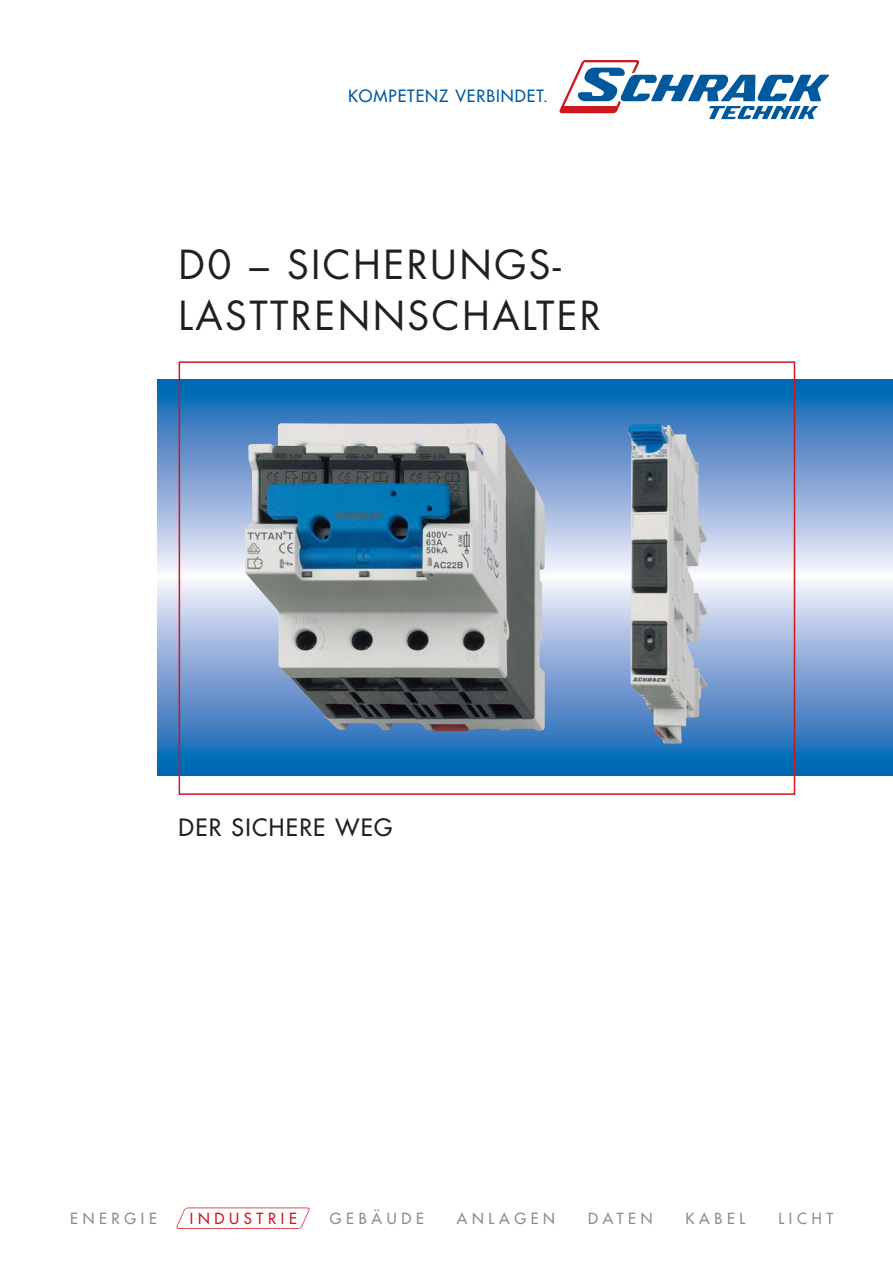
<style>
.page{position:relative;width:893px;height:1263px;background:#fff}
.page>*{position:absolute;margin:0;border:0;box-sizing:border-box;transform-origin:0 0}
.t1{font:39px/51.2px "Futura";letter-spacing:.06em;color:#231f20}
.t2{font:23.25px "Futura";letter-spacing:.06em;color:#231f20}
.t3{font:16.5px "Futura";letter-spacing:.06em;color:#00599d}
.t4{font:15px "Futura";letter-spacing:.31em;color:#8a8c8e}
.t5{font:15px "Futura";letter-spacing:.31em;color:#ce171e}
</style>
<div class="page">
<svg style="left:559px;top:60px;width:270px;height:59px"></svg>
<svg style="left:176px;top:1208px;width:134px;height:21px"></svg>
<svg style="left:157px;top:379px;width:735px;height:396px;background:#699ccf"></svg>
<div style="left:179px;top:361px;width:616px;height:434px;border:2px solid #ce171e"></div>
<img style="left:628px;top:424px;width:79px;height:320px">
<img style="left:245px;top:423px;width:300px;height:308px">
<p class="t3" style="left:348px;top:87px;width:201px">KOMPETENZ VERBINDET.</p>
<h1 class="t1" style="left:179px;top:242px;width:424px">D0 – SICHERUNGS-<br>LASTTRENNSCHALTER</h1>
<h2 class="t2" style="left:179px;top:816px;width:215px">DER SICHERE WEG</h2>
<p class="t4" style="left:70px;top:1211px;width:88px">ENERGIE</p>
<p class="t5" style="left:190px;top:1211px;width:109px">INDUSTRIE</p>
<p class="t4" style="left:330px;top:1211px;width:95px">GEBÄUDE</p>
<p class="t4" style="left:457px;top:1211px;width:100px">ANLAGEN</p>
<p class="t4" style="left:588px;top:1211px;width:66px">DATEN</p>
<p class="t4" style="left:685px;top:1211px;width:61px">KABEL</p>
<p class="t4" style="left:778px;top:1211px;width:56px">LICHT</p>
</div>
